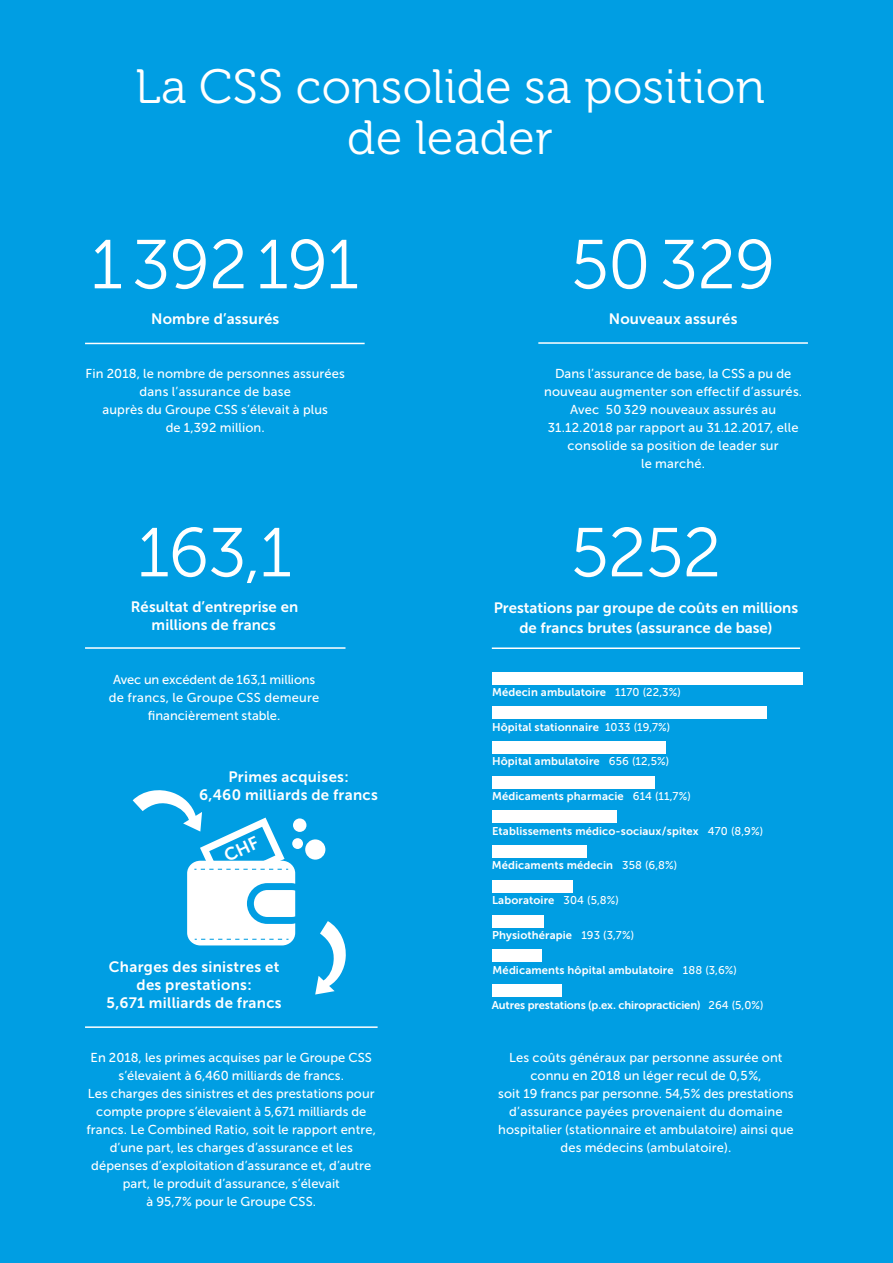
<style>
.page{position:relative;width:893px;height:1263px;background:#009ee3}
.page>*{position:absolute;margin:0;border:0;box-sizing:border-box;transform-origin:0 0}
.t1{font:69px "Museo Sans 300";letter-spacing:-.02em;color:#fff}
.t2{font:48px/51px "Museo 300";letter-spacing:.01em;color:#fff;text-align:center}
.t3{font:15px/18px "Museo Sans 700";letter-spacing:.01em;color:#fff;text-align:center}
.t4{font:12.9px/18px "Museo Sans 500";letter-spacing:.01em;color:#fff;text-align:center}
.t5{font:11.25px "Museo Sans 700";letter-spacing:.01em;color:#fff}
.t6{font:11.25px "Museo Sans 700";letter-spacing:-.01em;color:#fff}
.s1{font-family:"Museo Sans 500"}
</style>
<div class="page">
<hr style="left:492px;top:647px;width:308px;height:2px;background:#fff">
<hr style="left:538px;top:342px;width:270px;height:2px;background:#fff">
<hr style="left:85px;top:343px;width:280px;height:1px;background:#fff">
<svg style="left:315px;top:921px;width:31px;height:73px"></svg>
<div style="left:305px;top:839px;width:20px;height:21px;background:#fff;border-radius:50%"></div>
<div style="left:293px;top:818px;width:13px;height:14px;background:#fff;border-radius:50%"></div>
<div style="left:292px;top:838px;width:11px;height:11px;background:#fff;border-radius:50%"></div>
<hr style="left:85px;top:1026px;width:293px;height:2px;background:#fff">
<hr style="left:85px;top:647px;width:260px;height:2px;background:#fff">
<div style="left:492px;top:672px;width:310px;height:13px;background:#fff"></div>
<div style="left:492px;top:706px;width:274px;height:13px;background:#fff"></div>
<div style="left:492px;top:741px;width:174px;height:13px;background:#fff"></div>
<div style="left:492px;top:776px;width:163px;height:12px;background:#fff"></div>
<div style="left:492px;top:810px;width:125px;height:13px;background:#fff"></div>
<div style="left:492px;top:845px;width:95px;height:13px;background:#fff"></div>
<div style="left:492px;top:880px;width:81px;height:13px;background:#fff"></div>
<div style="left:492px;top:915px;width:51px;height:12px;background:#fff"></div>
<div style="left:492px;top:949px;width:50px;height:13px;background:#fff"></div>
<div style="left:492px;top:984px;width:70px;height:13px;background:#fff"></div>
<svg style="left:133px;top:790px;width:162px;height:155px"></svg>
<h2 class="t2" style="left:135px;top:62px;width:631px">La CSS consolide sa position de leader</h2>
<h1 class="t1" style="left:91px;top:227px;width:270px">1392191</h1>
<p class="t3" style="left:151px;top:310px;width:130px">Nombre d’assurés</p>
<p class="t4" style="left:86px;top:365px;width:261px">Fin 2018, le nombre de personnes assurées dans l’assurance de base<br>auprès du Groupe CSS s’élevait à plus<br>de 1,392 million.</p>
<h1 class="t1" style="left:138px;top:515px;width:156px">163,1</h1>
<p class="t3" style="left:131px;top:598px;width:169px">Résultat d’entreprise en millions de francs</p>
<p class="t4" style="left:109px;top:671px;width:212px">Avec un excédent de 163,1 millions de francs, le Groupe CSS demeure financièrement stable.</p>
<p class="t3" style="left:199px;top:768px;width:180px">Primes acquises:<br>6,460 milliards de francs</p>
<p class="t3" style="left:107px;top:958px;width:177px">Charges des sinistres et des prestations:<br>5,671 milliards de francs</p>
<p class="t4" style="left:86px;top:1049px;width:291px">En 2018, les primes acquises par le Groupe CSS s’élevaient à 6,460 milliards de francs.<br>Les charges des sinistres et des prestations pour compte propre s’élevaient à 5,671 milliards de francs. Le Combined Ratio, soit le rapport entre, d’une part, les charges d’assurance et les dépenses d’exploitation d’assurance et, d’autre part, le produit d’assurance, s’élevait<br>à 95,7% pour le Groupe CSS.</p>
<h1 class="t1" style="left:571px;top:227px;width:206px">50329</h1>
<p class="t3" style="left:609px;top:310px;width:130px">Nouveaux assurés</p>
<p class="t4" style="left:544px;top:365px;width:260px">Dans l’assurance de base, la CSS a pu de nouveau augmenter son effectif d’assurés.<br>Avec 50 329 nouveaux assurés au 31.12.2018 par rapport au 31.12.2017, elle consolide sa position de leader sur<br>le marché.</p>
<h1 class="t1" style="left:570px;top:515px;width:152px">5252</h1>
<p class="t3" style="left:494px;top:598px;width:306px;line-height:19.5px">Prestations par groupe de coûts en millions de francs brutes (assurance de base)</p>
<p class="t5" style="left:492px;top:686px;width:190px">Médecin ambulatoire <span class="s1">1170 (22,3%)</span></p>
<p class="t5" style="left:492px;top:720px;width:180px">Hôpital stationnaire <span class="s1">1033 (19,7%)</span></p>
<p class="t5" style="left:492px;top:755px;width:179px">Hôpital ambulatoire <span class="s1">656 (12,5%)</span></p>
<p class="t5" style="left:492px;top:790px;width:200px">Médicaments pharmacie <span class="s1">614 (11,7%)</span></p>
<p class="t5" style="left:492px;top:825px;width:273px">Etablissements médico-sociaux / spitex <span class="s1">470 (8,9%)</span></p>
<p class="t5" style="left:492px;top:859px;width:187px">Médicaments médecin <span class="s1">358 (6,8%)</span></p>
<p class="t5" style="left:492px;top:894px;width:128px">Laboratoire <span class="s1">304 (5,8%)</span></p>
<p class="t5" style="left:492px;top:928px;width:144px">Physiothérapie <span class="s1">193 (3,7%)</span></p>
<p class="t5" style="left:493px;top:963px;width:246px">Médicaments hôpital ambulatoire <span class="s1">188 (3,6%)</span></p>
<p class="t6" style="left:492px;top:998px;width:273px">Autres prestations (p.ex. chiropracticien) <span class="s1">264 (5,0%)</span></p>
<p class="t4" style="left:498px;top:1049px;width:297px">Les coûts généraux par personne assurée ont connu en 2018 un léger recul de 0,5%,<br>soit 19 francs par personne. 54,5% des prestations d’assurance payées provenaient du domaine hospitalier (stationnaire et ambulatoire) ainsi que des médecins (ambulatoire).</p>
</div>
